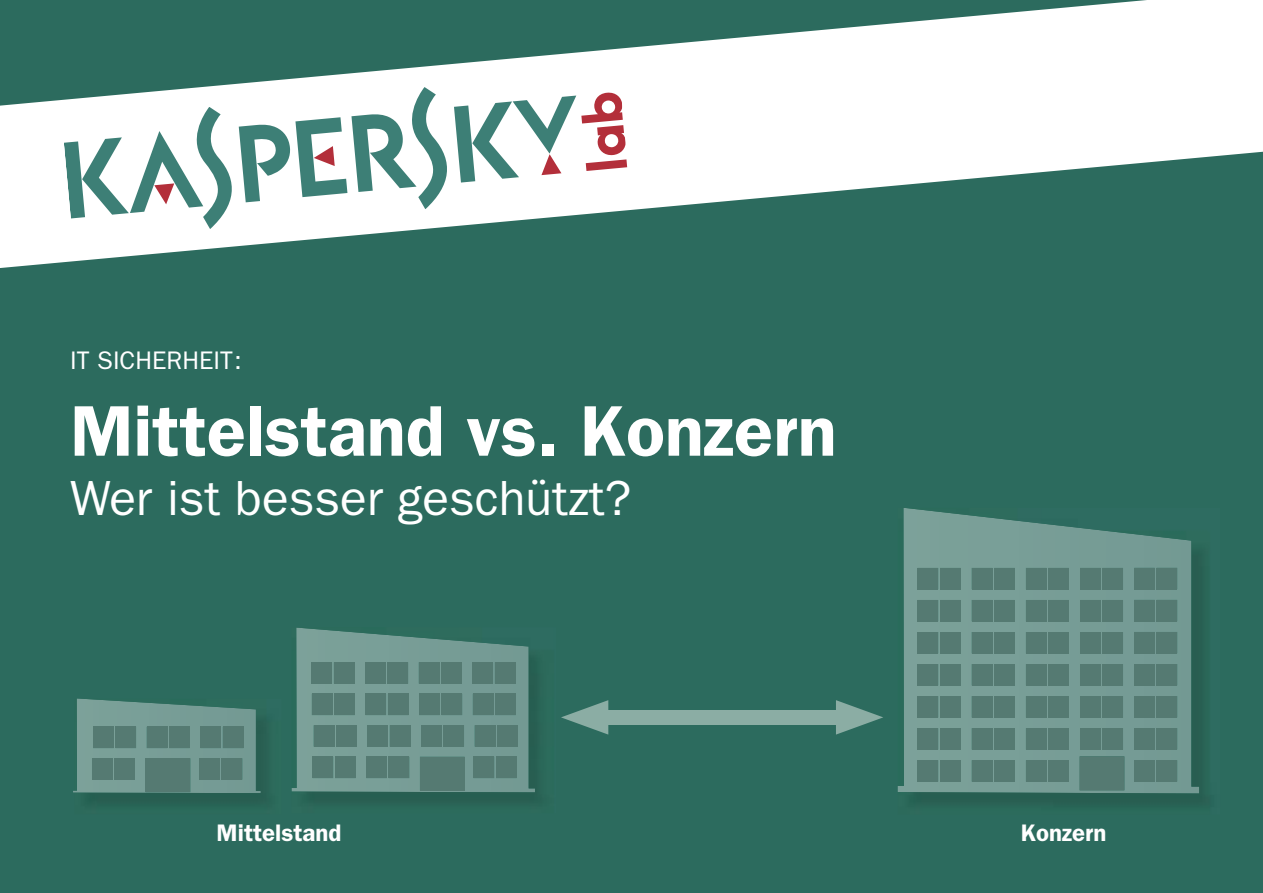
<style>
.page{position:relative;width:1263px;height:893px;background:#2c6b5e}
.page>*{position:absolute;margin:0;border:0;box-sizing:border-box;transform-origin:0 0}
.t1{font:600 72px "Franklin Gothic";color:#fff}
.t2{font:49.5px "Franklin Gothic";color:#fff}
.t3{font:25.5px "Franklin Gothic";color:#fff}
.t4{font:600 24px "Franklin Gothic";color:#fff}
</style>
<div class="page">
<svg style="left:0;top:0;width:1263px;height:268px"></svg>
<svg style="left:73px;top:698px;width:188px;height:95px"></svg>
<div style="left:93px;top:727px;width:21px;height:21px;background:#557a72"></div>
<div style="left:115px;top:727px;width:21px;height:21px;background:#557a72"></div>
<div style="left:147px;top:727px;width:20px;height:21px;background:#557a72"></div>
<div style="left:169px;top:727px;width:21px;height:21px;background:#557a72"></div>
<div style="left:200px;top:727px;width:21px;height:21px;background:#557a72"></div>
<div style="left:223px;top:727px;width:20px;height:21px;background:#557a72"></div>
<div style="left:92px;top:758px;width:21px;height:22px;background:#557a72"></div>
<div style="left:114px;top:758px;width:21px;height:22px;background:#557a72"></div>
<div style="left:146px;top:758px;width:44px;height:34px;background:#557a72"></div>
<div style="left:199px;top:758px;width:21px;height:22px;background:#557a72"></div>
<div style="left:222px;top:758px;width:20px;height:22px;background:#557a72"></div>
<svg style="left:291px;top:627px;width:244px;height:165px"></svg>
<div style="left:311px;top:662px;width:21px;height:22px;background:#557a72"></div>
<div style="left:334px;top:662px;width:20px;height:22px;background:#557a72"></div>
<div style="left:365px;top:662px;width:21px;height:22px;background:#557a72"></div>
<div style="left:388px;top:662px;width:20px;height:22px;background:#557a72"></div>
<div style="left:419px;top:662px;width:20px;height:22px;background:#557a72"></div>
<div style="left:441px;top:662px;width:21px;height:22px;background:#557a72"></div>
<div style="left:472px;top:662px;width:21px;height:22px;background:#557a72"></div>
<div style="left:495px;top:662px;width:20px;height:22px;background:#557a72"></div>
<div style="left:312px;top:694px;width:20px;height:21px;background:#557a72"></div>
<div style="left:334px;top:694px;width:21px;height:21px;background:#557a72"></div>
<div style="left:365px;top:694px;width:21px;height:21px;background:#557a72"></div>
<div style="left:388px;top:694px;width:20px;height:21px;background:#557a72"></div>
<div style="left:419px;top:694px;width:21px;height:21px;background:#557a72"></div>
<div style="left:442px;top:694px;width:20px;height:21px;background:#557a72"></div>
<div style="left:473px;top:694px;width:20px;height:21px;background:#557a72"></div>
<div style="left:495px;top:694px;width:21px;height:21px;background:#557a72"></div>
<div style="left:314px;top:725px;width:20px;height:22px;background:#557a72"></div>
<div style="left:336px;top:725px;width:21px;height:22px;background:#557a72"></div>
<div style="left:367px;top:725px;width:21px;height:22px;background:#557a72"></div>
<div style="left:390px;top:725px;width:20px;height:22px;background:#557a72"></div>
<div style="left:421px;top:725px;width:21px;height:22px;background:#557a72"></div>
<div style="left:443px;top:725px;width:21px;height:22px;background:#557a72"></div>
<div style="left:475px;top:725px;width:20px;height:22px;background:#557a72"></div>
<div style="left:497px;top:725px;width:21px;height:22px;background:#557a72"></div>
<div style="left:313px;top:757px;width:20px;height:21px;background:#557a72"></div>
<div style="left:335px;top:757px;width:21px;height:21px;background:#557a72"></div>
<div style="left:366px;top:757px;width:21px;height:21px;background:#557a72"></div>
<div style="left:389px;top:757px;width:20px;height:21px;background:#557a72"></div>
<div style="left:420px;top:757px;width:45px;height:34px;background:#557a72"></div>
<div style="left:474px;top:757px;width:20px;height:21px;background:#557a72"></div>
<div style="left:496px;top:757px;width:20px;height:21px;background:#557a72"></div>
<div style="left:913px;top:554px;width:292px;height:250px;background:#285f52"></div>
<svg style="left:897px;top:508px;width:302px;height:285px"></svg>
<svg style="left:1080px;top:756px;width:78px;height:48px"></svg>
<div style="left:918px;top:568px;width:20px;height:21px;background:#557a72"></div>
<div style="left:940px;top:568px;width:20px;height:21px;background:#557a72"></div>
<div style="left:972px;top:568px;width:20px;height:21px;background:#557a72"></div>
<div style="left:994px;top:568px;width:21px;height:21px;background:#557a72"></div>
<div style="left:1026px;top:568px;width:20px;height:21px;background:#557a72"></div>
<div style="left:1048px;top:568px;width:21px;height:21px;background:#557a72"></div>
<div style="left:1080px;top:568px;width:20px;height:21px;background:#557a72"></div>
<div style="left:1102px;top:568px;width:21px;height:21px;background:#557a72"></div>
<div style="left:1134px;top:568px;width:21px;height:21px;background:#557a72"></div>
<div style="left:1156px;top:568px;width:21px;height:21px;background:#557a72"></div>
<div style="left:918px;top:600px;width:20px;height:21px;background:#557a72"></div>
<div style="left:940px;top:600px;width:20px;height:21px;background:#557a72"></div>
<div style="left:972px;top:600px;width:20px;height:21px;background:#557a72"></div>
<div style="left:994px;top:600px;width:21px;height:21px;background:#557a72"></div>
<div style="left:1026px;top:600px;width:20px;height:21px;background:#557a72"></div>
<div style="left:1048px;top:600px;width:21px;height:21px;background:#557a72"></div>
<div style="left:1080px;top:600px;width:20px;height:21px;background:#557a72"></div>
<div style="left:1102px;top:600px;width:21px;height:21px;background:#557a72"></div>
<div style="left:1134px;top:600px;width:21px;height:21px;background:#557a72"></div>
<div style="left:1156px;top:600px;width:21px;height:21px;background:#557a72"></div>
<div style="left:918px;top:632px;width:20px;height:21px;background:#557a72"></div>
<div style="left:940px;top:632px;width:20px;height:21px;background:#557a72"></div>
<div style="left:972px;top:632px;width:20px;height:21px;background:#557a72"></div>
<div style="left:994px;top:632px;width:21px;height:21px;background:#557a72"></div>
<div style="left:1026px;top:632px;width:20px;height:21px;background:#557a72"></div>
<div style="left:1048px;top:632px;width:21px;height:21px;background:#557a72"></div>
<div style="left:1080px;top:632px;width:20px;height:21px;background:#557a72"></div>
<div style="left:1102px;top:632px;width:21px;height:21px;background:#557a72"></div>
<div style="left:1134px;top:632px;width:21px;height:21px;background:#557a72"></div>
<div style="left:1156px;top:632px;width:21px;height:21px;background:#557a72"></div>
<div style="left:918px;top:664px;width:20px;height:21px;background:#557a72"></div>
<div style="left:940px;top:664px;width:20px;height:21px;background:#557a72"></div>
<div style="left:972px;top:664px;width:20px;height:21px;background:#557a72"></div>
<div style="left:994px;top:664px;width:21px;height:21px;background:#557a72"></div>
<div style="left:1026px;top:664px;width:20px;height:21px;background:#557a72"></div>
<div style="left:1048px;top:664px;width:21px;height:21px;background:#557a72"></div>
<div style="left:1080px;top:664px;width:20px;height:21px;background:#557a72"></div>
<div style="left:1102px;top:664px;width:21px;height:21px;background:#557a72"></div>
<div style="left:1134px;top:664px;width:21px;height:21px;background:#557a72"></div>
<div style="left:1156px;top:664px;width:21px;height:21px;background:#557a72"></div>
<div style="left:918px;top:696px;width:20px;height:21px;background:#557a72"></div>
<div style="left:940px;top:696px;width:20px;height:21px;background:#557a72"></div>
<div style="left:972px;top:696px;width:20px;height:21px;background:#557a72"></div>
<div style="left:994px;top:696px;width:21px;height:21px;background:#557a72"></div>
<div style="left:1026px;top:696px;width:20px;height:21px;background:#557a72"></div>
<div style="left:1048px;top:696px;width:21px;height:21px;background:#557a72"></div>
<div style="left:1080px;top:696px;width:20px;height:21px;background:#557a72"></div>
<div style="left:1102px;top:696px;width:21px;height:21px;background:#557a72"></div>
<div style="left:1134px;top:696px;width:21px;height:21px;background:#557a72"></div>
<div style="left:1156px;top:696px;width:21px;height:21px;background:#557a72"></div>
<div style="left:918px;top:728px;width:20px;height:21px;background:#557a72"></div>
<div style="left:940px;top:728px;width:20px;height:21px;background:#557a72"></div>
<div style="left:972px;top:728px;width:20px;height:21px;background:#557a72"></div>
<div style="left:994px;top:728px;width:21px;height:21px;background:#557a72"></div>
<div style="left:1026px;top:728px;width:20px;height:21px;background:#557a72"></div>
<div style="left:1048px;top:728px;width:21px;height:21px;background:#557a72"></div>
<div style="left:1080px;top:728px;width:20px;height:21px;background:#557a72"></div>
<div style="left:1102px;top:728px;width:21px;height:21px;background:#557a72"></div>
<div style="left:1134px;top:728px;width:21px;height:21px;background:#557a72"></div>
<div style="left:1156px;top:728px;width:21px;height:21px;background:#557a72"></div>
<div style="left:918px;top:760px;width:20px;height:22px;background:#557a72"></div>
<div style="left:940px;top:760px;width:20px;height:22px;background:#557a72"></div>
<div style="left:972px;top:760px;width:20px;height:22px;background:#557a72"></div>
<div style="left:994px;top:760px;width:21px;height:22px;background:#557a72"></div>
<div style="left:1026px;top:760px;width:20px;height:22px;background:#557a72"></div>
<div style="left:1048px;top:760px;width:21px;height:22px;background:#557a72"></div>
<div style="left:1080px;top:760px;width:20px;height:22px;background:#557a72"></div>
<div style="left:1102px;top:760px;width:21px;height:22px;background:#557a72"></div>
<div style="left:1134px;top:760px;width:21px;height:21px;background:#557a72"></div>
<div style="left:1156px;top:760px;width:21px;height:21px;background:#557a72"></div>
<div style="left:608px;top:710px;width:228px;height:15px;background:#8bada4"></div>
<svg style="left:561px;top:700px;width:47px;height:35px"></svg>
<svg style="left:836px;top:700px;width:47px;height:35px"></svg>
<svg style="left:585px;top:91px;width:43px;height:120px;background:#e8c1c4"></svg>
<svg style="left:62px;top:73px;width:523px;height:169px;background:#c3d6d3"></svg>
<p class="t3" style="left:70px;top:346px;width:173px">IT SICHERHEIT:</p>
<h1 class="t1" style="left:70px;top:388px;width:768px">Mittelstand vs. Konzern</h1>
<p class="t2" style="left:70px;top:470px;width:563px">Wer ist besser geschützt?</p>
<p class="t4" style="left:217px;top:819px;width:126px">Mittelstand</p>
<p class="t4" style="left:1021px;top:819px;width:87px">Konzern</p>
</div>
